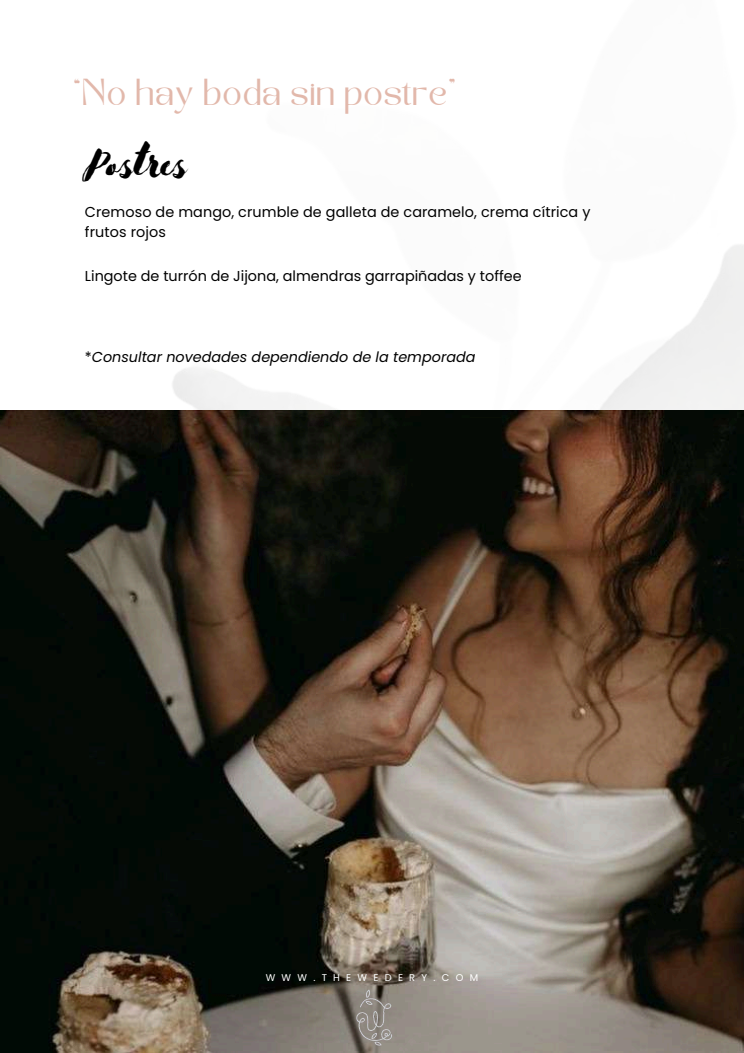
<style>
.page{position:relative;width:744px;height:1053px;background:#fff}
.page>*{position:absolute;margin:0;border:0;box-sizing:border-box;transform-origin:0 0}
.t1{font:45.72px "Advetime";color:#000}
.t2{font:35.04px "KENAO";color:#e2b8ab}
.t3{font:14.4px/20.1px "Poppins";letter-spacing:.005em;color:#000}
.t4{font:italic 14.4px "Poppins";color:#000}
.t5{font:9.8px "Poppins";letter-spacing:.64em;color:#fff}
.s1{font-style:normal}
</style>
<div class="page">
<img style="left:0;top:410px;width:744px;height:642px">
<img style="left:343px;top:987px;width:58px;height:61px">
<h2 class="t2" style="left:74px;top:78px;width:386px">“No hay boda sin postre”</h2>
<h1 class="t1" style="left:85px;top:131px;width:102px">Postres</h1>
<p class="t3" style="left:85px;top:202px;width:507px">Cremoso de mango, crumble de galleta de caramelo, crema cítrica y frutos rojos</p>
<p class="t3" style="left:85px;top:266px;width:438px">Lingote de turrón de Jijona, almendras garrapiñadas y toffee</p>
<p class="t4" style="left:85px;top:347px;width:392px"><span class="s1">*</span>Consultar novedades dependiendo de la temporada</p>
<p class="t5" style="left:266px;top:970px;width:214px">WWW.THEWEDERY.COM</p>
</div>
